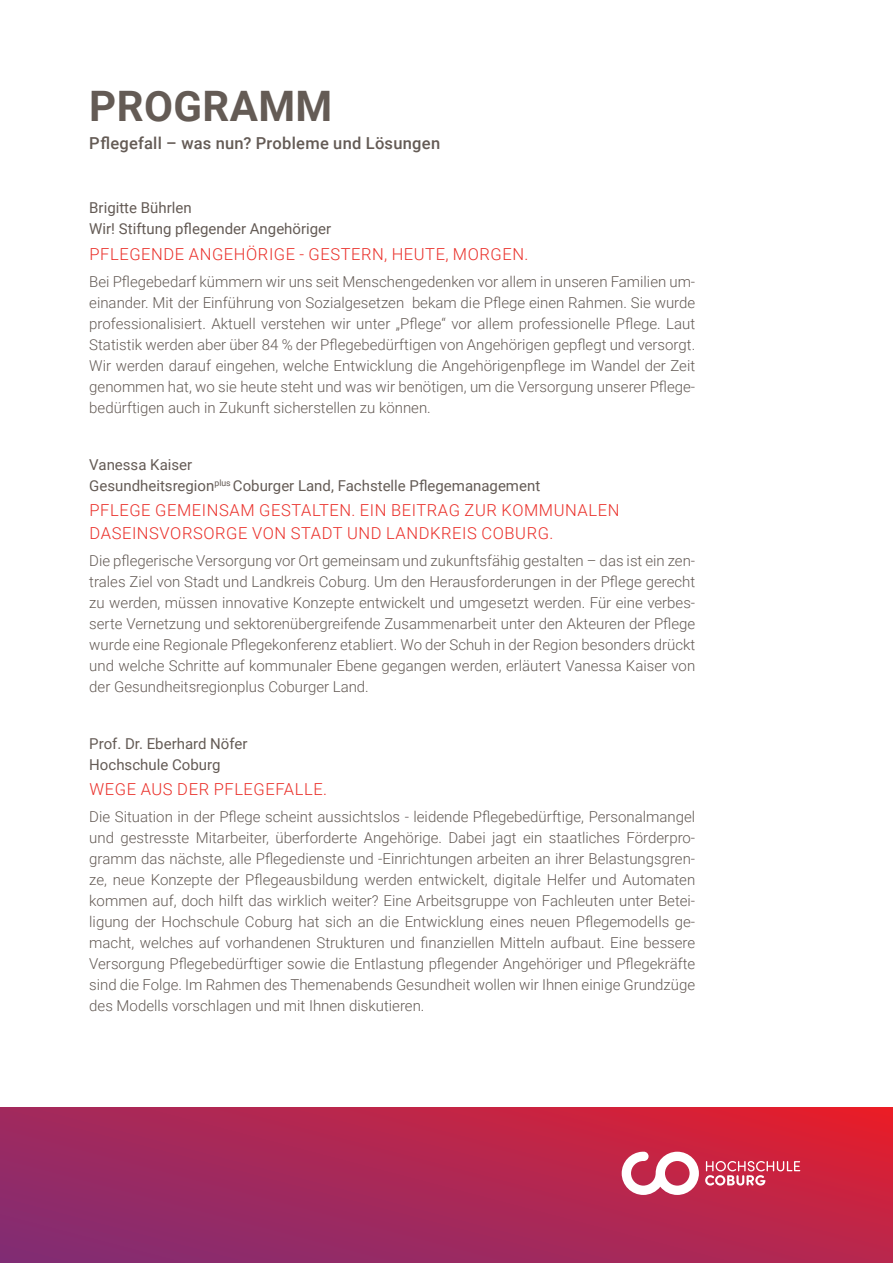
<style>
.page{position:relative;width:893px;height:1263px;background:#fff}
.page>*{position:absolute;margin:0;border:0;box-sizing:border-box;transform-origin:0 0}
.t1{font:700 42px "Roboto";letter-spacing:.01em;color:#645b55}
.t2{font:300 16.5px/22.5px "Roboto";letter-spacing:.035em;color:#ea2f29}
.t3{font:500 16.5px "Roboto";letter-spacing:.015em;color:#645b55}
.t4{font:300 15px/21px "Roboto";color:#645b55;text-align:justify}
.t5{font:15px/21px "Roboto";color:#645b55}
</style>
<div class="page">
<svg style="left:0;top:1108px;width:893px;height:155px"></svg>
<svg style="left:705px;top:1161px;width:95px;height:25px"></svg>
<svg style="left:622px;top:1152px;width:77px;height:43px"></svg>
<h1 class="t1" style="left:89px;top:76px;width:245px">PROGRAMM</h1>
<p class="t3" style="left:89px;top:132px;width:352px">Pflegefall – was nun? Probleme und Lösungen</p>
<p class="t5" style="left:89px;top:197px;width:243px">Brigitte Bührlen<br>Wir! Stiftung pflegender Angehöriger</p>
<p class="t2" style="left:90px;top:242px;width:440px">PFLEGENDE ANGEHÖRIGE - GESTERN, HEUTE, MORGEN.</p>
<p class="t4" style="left:89px;top:270px;width:607px">Bei Pflegebedarf kümmern wir uns seit Menschengedenken vor allem in unseren Familien um&shy;einander. Mit der Einführung von Sozialgesetzen bekam die Pflege einen Rahmen. Sie wurde professionalisiert. Aktuell verstehen wir unter „Pflege“ vor allem professionelle Pflege. Laut Statistik werden aber über 84 % der Pflegebedürftigen von Angehörigen gepflegt und versorgt.<br>Wir werden darauf eingehen, welche Entwicklung die Angehörigenpflege im Wandel der Zeit genommen hat, wo sie heute steht und was wir benötigen, um die Versorgung unserer Pflege&shy;bedürftigen auch in Zukunft sicherstellen zu können.</p>
<p class="t5" style="left:89px;top:453px;width:452px">Vanessa Kaiser<br>Gesundheitsregion<sup>plus</sup> Coburger Land, Fachstelle Pflegemanagement</p>
<p class="t2" style="left:90px;top:498px;width:531px">PFLEGE GEMEINSAM GESTALTEN. EIN BEITRAG ZUR KOMMUNALEN<br>DASEINSVORSORGE VON STADT UND LANDKREIS COBURG.</p>
<p class="t4" style="left:89px;top:549px;width:607px">Die pflegerische Versorgung vor Ort gemeinsam und zukunftsfähig gestalten – das ist ein zen&shy;trales Ziel von Stadt und Landkreis Coburg. Um den Herausforderungen in der Pflege gerecht zu werden, müssen innovative Konzepte entwickelt und umgesetzt werden. Für eine verbes&shy;serte Vernetzung und sektorenübergreifende Zusammenarbeit unter den Akteuren der Pflege wurde eine Regionale Pflegekonferenz etabliert. Wo der Schuh in der Region besonders drückt und welche Schritte auf kommunaler Ebene gegangen werden, erläutert Vanessa Kaiser von der Gesundheitsregionplus Coburger Land.</p>
<p class="t5" style="left:89px;top:732px;width:160px">Prof. Dr. Eberhard Nöfer<br>Hochschule Coburg</p>
<p class="t2" style="left:90px;top:777px;width:239px">WEGE AUS DER PFLEGEFALLE.</p>
<p class="t4" style="left:89px;top:806px;width:607px">Die Situation in der Pflege scheint aussichtslos - leidende Pflegebedürftige, Personalmangel und gestresste Mitarbeiter, überforderte Angehörige. Dabei jagt ein staatliches Förderpro&shy;gramm das nächste, alle Pflegedienste und -Einrichtungen arbeiten an ihrer Belastungsgren&shy;ze, neue Konzepte der Pflegeausbildung werden entwickelt, digitale Helfer und Automaten kommen auf, doch hilft das wirklich weiter? Eine Arbeitsgruppe von Fachleuten unter Betei&shy;ligung der Hochschule Coburg hat sich an die Entwicklung eines neuen Pflegemodells ge&shy;macht, welches auf vorhandenen Strukturen und finanziellen Mitteln aufbaut. Eine bessere Versorgung Pflegebedürftiger sowie die Entlastung pflegender Angehöriger und Pflegekräfte sind die Folge. Im Rahmen des Themenabends Gesundheit wollen wir Ihnen einige Grundzüge des Modells vorschlagen und mit Ihnen diskutieren.</p>
</div>
